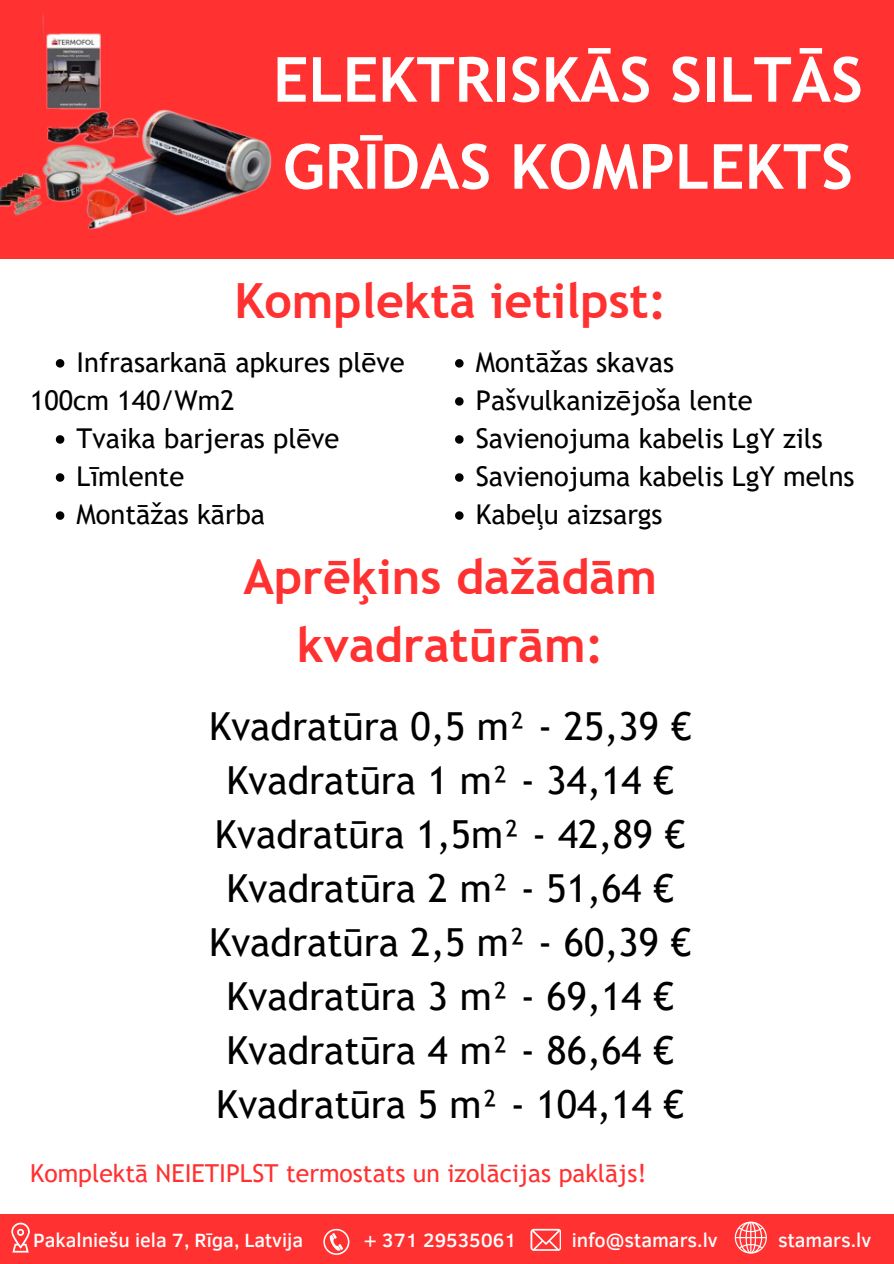
<style>
.page{position:relative;width:894px;height:1264px;background:#fff}
.page>*{position:absolute;margin:0;border:0;box-sizing:border-box;transform-origin:0 0}
.t1{font:700 62.1px/87px "Trebuchet MS";color:#fff}
.t2{font:700 48.45px/67.5px "Trebuchet MS";color:#ff3131;text-align:center}
.t3{font:38.55px/54px "Trebuchet MS";color:#000;text-align:center}
.t4{font:27.3px "Trebuchet MS";color:#000}
.t5{font:24.75px "Trebuchet MS";color:#ff3131}
.t6{font:500 19.65px "Clear Sans";color:#fff}
</style>
<div class="page">
<div style="left:0;top:0;width:893px;height:259px;background:#ff3131"></div>
<img style="left:0;top:14px;width:272px;height:216px">
<div style="left:0;top:1213px;width:893px;height:50px;background:#ff3131"></div>
<svg style="left:11px;top:1222px;width:19px;height:30px"></svg>
<svg style="left:323px;top:1228px;width:26px;height:26px"></svg>
<svg style="left:530px;top:1228px;width:30px;height:22px"></svg>
<svg style="left:734px;top:1221px;width:32px;height:31px"></svg>
<svg style="left:56px;top:359px;width:8px;height:8px"></svg>
<svg style="left:56px;top:435px;width:8px;height:9px"></svg>
<svg style="left:56px;top:473px;width:8px;height:9px"></svg>
<svg style="left:56px;top:511px;width:8px;height:9px"></svg>
<svg style="left:455px;top:359px;width:8px;height:8px"></svg>
<svg style="left:455px;top:397px;width:8px;height:8px"></svg>
<svg style="left:455px;top:435px;width:8px;height:9px"></svg>
<svg style="left:455px;top:473px;width:8px;height:9px"></svg>
<svg style="left:455px;top:511px;width:8px;height:9px"></svg>
<h2 class="t1" style="left:273px;top:36px;width:591px">ELEKTRISKĀS SILTĀS<br>GRĪDAS KOMPLEKTS</h2>
<p class="t2" style="left:234px;top:267px;width:433px">Komplektā ietilpst:</p>
<p class="t4" style="left:475px;top:346px;width:200px">Montāžas skavas</p>
<p class="t4" style="left:475px;top:384px;width:278px">Pašvulkanizējoša lente</p>
<p class="t4" style="left:475px;top:422px;width:348px">Savienojuma kabelis LgY zils</p>
<p class="t4" style="left:475px;top:460px;width:380px">Savienojuma kabelis LgY melns</p>
<h2 class="t4" style="left:475px;top:499px;width:188px">Kabeļu aizsargs</h2>
<h3 class="t2" style="left:243px;top:543px;width:415px">Aprēķins dažādām kvadratūrām:</h3>
<h4 class="t4" style="left:77px;top:346px;width:329px">Infrasarkanā apkures plēve</h4>
<p class="t4" style="left:30px;top:384px;width:206px">100cm 140/Wm2</p>
<p class="t4" style="left:77px;top:422px;width:264px">Tvaika barjeras plēve</p>
<p class="t4" style="left:77px;top:460px;width:109px">Līmlente</p>
<p class="t4" style="left:77px;top:499px;width:190px">Montāžas kārba</p>
<h4 class="t3" style="left:209px;top:699px;width:483px">Kvadratūra 0,5 m² - 25,39 €<br>Kvadratūra 1 m² - 34,14 €<br>Kvadratūra 1,5m² - 42,89 €<br>Kvadratūra 2 m² - 51,64 €<br>Kvadratūra 2,5 m² - 60,39 €<br>Kvadratūra 3 m² - 69,14 €<br>Kvadratūra 4 m² - 86,64 €<br>Kvadratūra 5 m² - 104,14 €</h4>
<p class="t5" style="left:30px;top:1158px;width:617px">Komplektā NEIETIPLST termostats un izolācijas paklājs!</p>
<h1 class="t6" style="left:33px;top:1225px;width:271px">Pakalniešu iela 7, Rīga, Latvija</h1>
<h1 class="t6" style="left:363px;top:1225px;width:155px">+ 371 29535061</h1>
<h1 class="t6" style="left:571px;top:1225px;width:147px">info@stamars.lv</h1>
<h1 class="t6" style="left:777px;top:1225px;width:95px">stamars.lv</h1>
</div>
